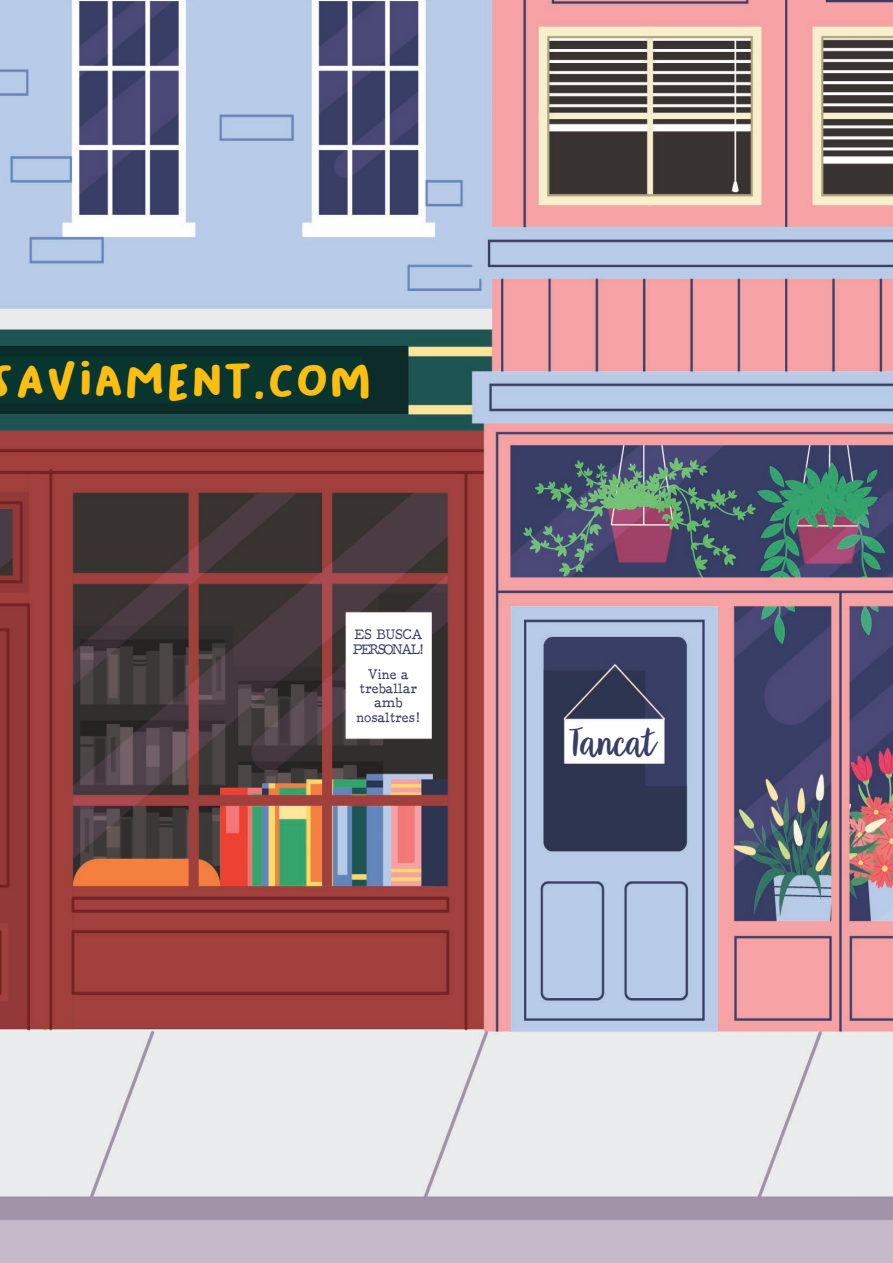
<style>
.page{position:relative;width:893px;height:1263px;background:#fff}
.page>*{position:absolute;margin:0;border:0;box-sizing:border-box;transform-origin:0 0}
.t1{font:48.9px "Bakso Sapi";color:#fdbe12;scale:.95 1}
.t2{font:42.15px "Garden Grown US B";color:#383e66;scale:.95 1}
.t3{font:14.4px/14.4px "F25 Executive";color:#383e66;text-align:center;scale:.91 1}
.t4{font:14.4px/14.4px "F25 Executive";letter-spacing:-.12em;color:#383e66;scale:.91 1}
</style>
<div class="page">
<img style="left:0;top:0;width:893px;height:1263px">
<h1 class="t1" style="left:-11px;top:353px;width:405px">SAVIAMENT.COM</h1>
<p class="t4" style="left:353px;top:627px;width:80px">ES BUSCA<br>PERSONAL!</p>
<p class="t3" style="left:356px;top:667px;width:72px">Vine a treballar amb nosaltres!</p>
<h2 class="t2" style="left:571px;top:719px;width:91px">Tancat</h2>
</div>
